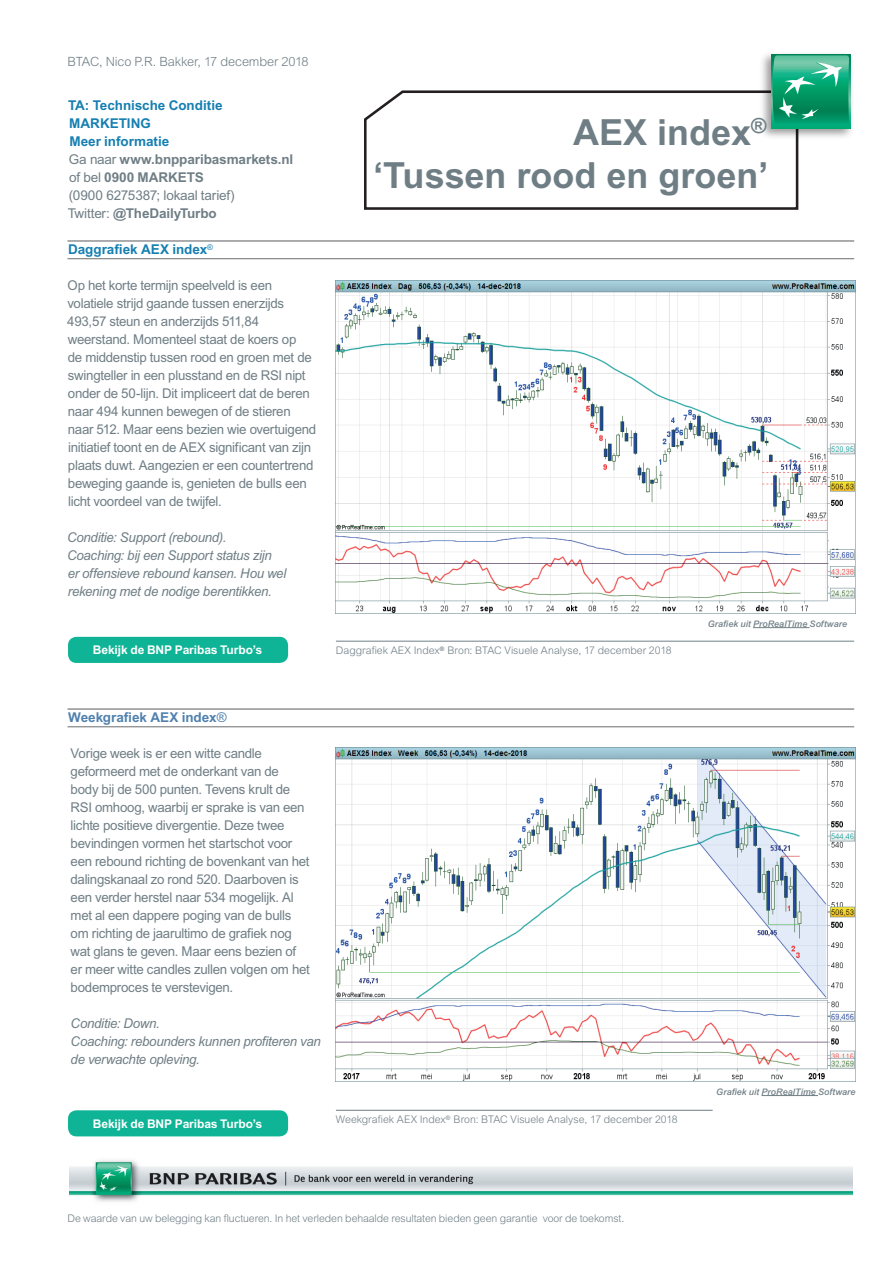
<style>
.page{position:relative;width:893px;height:1263px;background:#fff}
.page>*{position:absolute;margin:0;border:0;box-sizing:border-box;transform-origin:0 0}
.t1{font:700 36px/43.2px "Arial MT Std";color:#6f7e85;text-align:right}
.t2{font:13.5px/18px "Arial MT Std";letter-spacing:-.02em;color:#6f7e85}
.t3{font:italic 13.5px/18px "Arial MT Std";letter-spacing:-.02em;color:#6f7e85}
.t4{font:700 13.5px/18px "Arial MT Std";letter-spacing:-.005em;color:#6f7e85}
.t5{font:700 13.5px/18px "Arial MT Std";letter-spacing:-.005em;color:#167fb1}
.t6{font:700 13.5px "Arial MT Std";letter-spacing:-.005em;color:#5081ae}
.t7{font:300 12.75px "Arial MT Std";letter-spacing:-.01em;color:#6f7e85}
.t8{font:700 12px "Arial MT Std";letter-spacing:-.01em;color:#fff}
.t9{font:300 10.5px "Arial MT Std";letter-spacing:-.005em;color:#6f7e85}
.t10{font:italic 500 9px "Arial MT Std";letter-spacing:.01em;color:#6f7e85}
.s1{color:#167fb1}
.s2{font-weight:400}
</style>
<div class="page">
<hr style="left:68px;top:240px;width:786px;height:2px;background:#6c6d70">
<hr style="left:68px;top:258px;width:786px;height:1px;background:#6c6d70">
<hr style="left:68px;top:708px;width:786px;height:2px;background:#6c6d70">
<hr style="left:68px;top:726px;width:786px;height:1px;background:#6c6d70">
<img style="left:336px;top:280px;width:519px;height:333px">
<img style="left:336px;top:748px;width:519px;height:333px">
<hr style="left:336px;top:641px;width:518px;height:1px;background:#6f7e85">
<hr style="left:336px;top:1110px;width:377px;height:1px;background:#6f7e85">
<div style="left:68px;top:637px;width:220px;height:26px;background:#0eb495;border-radius:9px"></div>
<div style="left:68px;top:1110px;width:220px;height:26px;background:#0eb495;border-radius:9px"></div>
<img style="left:70px;top:1160px;width:783px;height:42px">
<svg style="left:364px;top:90px;width:435px;height:120px"></svg>
<img style="left:756px;top:54px;width:96px;height:88px">
<svg style="left:771px;top:54px;width:80px;height:74px"></svg>
<svg style="left:772px;top:55px;width:77px;height:71px;background:#2cab81"></svg>
<hr style="left:753px;top:627px;width:56px;height:1px;background:#6f7e85">
<hr style="left:761px;top:1095px;width:57px;height:1px;background:#6f7e85">
<p class="t7" style="left:68px;top:54px;width:243px">BTAC, Nico P.R. Bakker, 17 december 2018</p>
<p class="t5" style="left:68px;top:96px;width:156px">TA: Technische Conditie<br>MARKETING</p>
<p class="t4" style="left:68px;top:132px;width:227px"><span class="s1">Meer informatie<br></span><span class="s2">Ga naar</span> www.bnpparibasmarkets.nl <span class="s2">of bel</span> 0900 MARKETS<br><span class="s2">(0900 6275387; lokaal tarief)<br>Twitter:</span> @TheDailyTurbo</p>
<p class="t5" style="left:68px;top:240px;width:146px">Daggrafiek AEX index<sup>®</sup></p>
<p class="t2" style="left:67px;top:276px;width:251px">Op het korte termijn speelveld is een volatiele strijd gaande tussen enerzijds 493,57 steun en anderzijds 511,84 weerstand. Momenteel staat de koers op<br>de middenstip tussen rood en groen met de swingteller in een plusstand en de RSI nipt onder de 50-lijn. Dit impliceert dat de beren naar 494 kunnen bewegen of de stieren naar 512. Maar eens bezien wie overtuigend initiatief toont en de AEX significant van zijn plaats duwt. Aangezien er een countertrend beweging gaande is, genieten de bulls een licht voordeel van de twijfel.</p>
<p class="t3" style="left:67px;top:528px;width:221px">Conditie: Support (rebound).<br>Coaching: bij een Support status zijn er offensieve rebound kansen. Hou wel rekening met de nodige berentikken.</p>
<p class="t8" style="left:93px;top:643px;width:171px">Bekijk de BNP Paribas Turbo’s</p>
<h1 class="t1" style="left:373px;top:110px;width:397px">AEX index<sup>®<br></sup>‘Tussen rood en groen’</h1>
<p class="t9" style="left:336px;top:644px;width:337px">Daggrafiek AEX Index<sup>®</sup> Bron: BTAC Visuele Analyse, 17 december 2018</p>
<p class="t10" style="left:708px;top:618px;width:141px">Grafiek uit ProRealTime Software</p>
<p class="t6" style="left:68px;top:710px;width:160px">Weekgrafiek AEX index<span class="s2">®</span></p>
<p class="t2" style="left:71px;top:744px;width:241px">Vorige week is er een witte candle geformeerd met de onderkant van de body bij de 500 punten. Tevens krult de RSI omhoog, waarbij er sprake is van een lichte positieve divergentie. Deze twee bevindingen vormen het startschot voor een rebound richting de bovenkant van het dalingskanaal zo rond 520. Daarboven is een verder herstel naar 534 mogelijk. Al met al een dappere poging van de bulls om richting de jaarultimo de grafiek nog wat glans te geven. Maar eens bezien of er meer witte candles zullen volgen om het bodemproces te verstevigen.</p>
<p class="t3" style="left:71px;top:1014px;width:252px">Conditie: Down.<br>Coaching: rebounders kunnen profiteren van de verwachte opleving.</p>
<p class="t8" style="left:93px;top:1116px;width:171px">Bekijk de BNP Paribas Turbo’s</p>
<p class="t9" style="left:336px;top:1113px;width:343px">Weekgrafiek AEX Index<sup>®</sup> Bron: BTAC Visuele Analyse, 17 december 2018</p>
<p class="t10" style="left:716px;top:1086px;width:141px">Grafiek uit ProRealTime Software</p>
<p class="t9" style="left:68px;top:1212px;width:558px">De waarde van uw belegging kan fluctueren. In het verleden behaalde resultaten bieden geen garantie voor de toekomst.</p>
</div>
